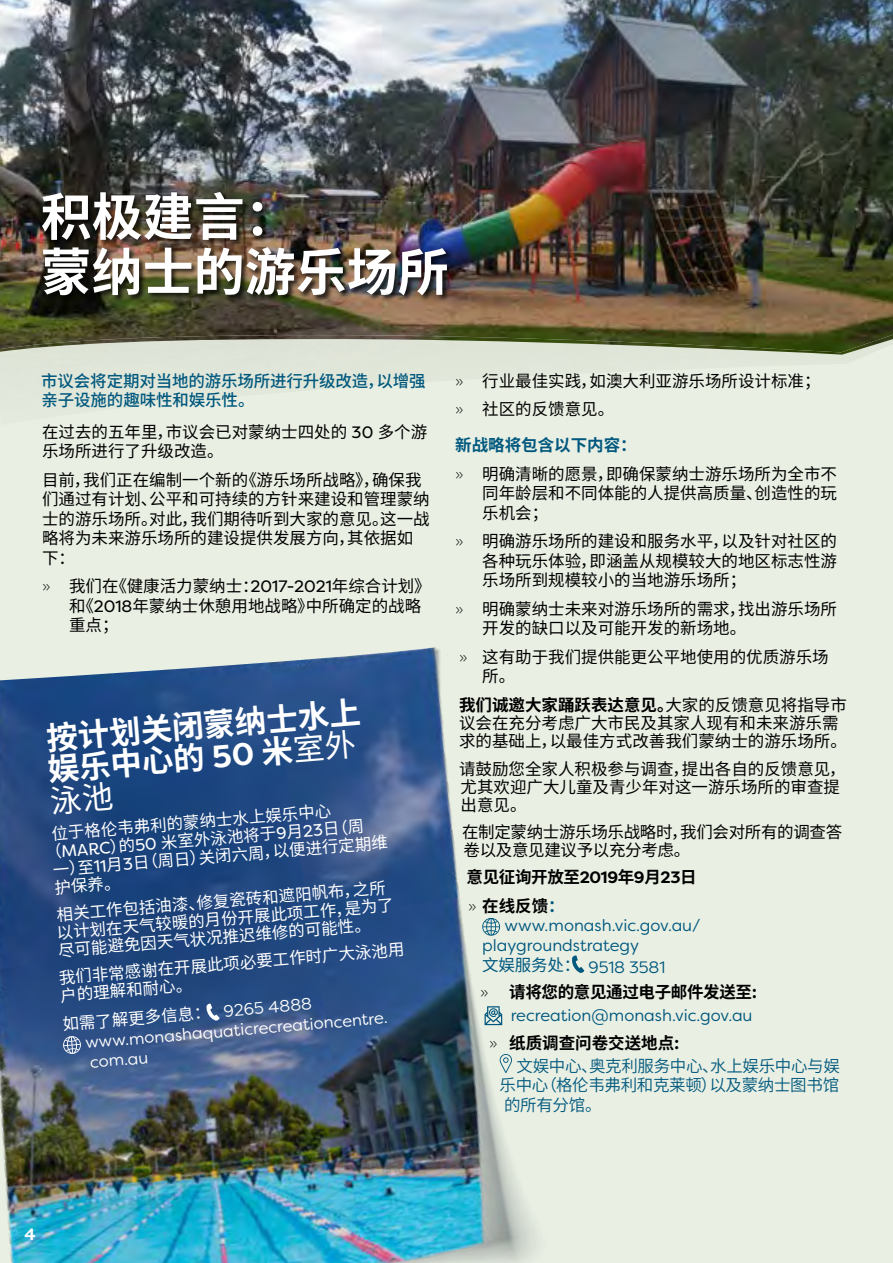
<style>
.page{position:relative;width:893px;height:1263px;background:#fff}
.page>*{position:absolute;margin:0;border:0;box-sizing:border-box;transform-origin:0 0}
.t1{font:700 51px/55.2px "Source Han Sans CN";color:#fff}
.t2{font:700 31.5px/31.2px "Source Han Sans CN";color:#fff}
.t3{font:16.5px/19.5px "Source Han Sans CN";color:#000}
.t4{font:16.5px/18px "Source Han Sans CN";color:#fff}
.t5{font:16.5px/19.5px "Filson Pro";color:#00587e}
.t6{font:16.5px/22.5px "Source Han Sans CN";letter-spacing:-.02em;color:#00587d}
.t7{font:700 16.5px/28.5px "Source Han Sans CN";letter-spacing:-.02em;color:#000}
.t8{font:16.5px/19.2px "Filson Pro";color:#fff}
.t9{font:16.5px/18px "Source Han Sans CN";letter-spacing:-.02em;color:#000}
.t10{font:500 16.5px/19.5px "Source Han Sans CN";letter-spacing:-.01em;color:#00587e}
.t11{font:700 16.5px "Filson Soft";color:#fff}
.s1{font-family:"Filson Pro"}
.s2{font-family:"Filson Pro";font-weight:300}
.s3{font-weight:400}
.s4{font-weight:700;color:#00587e}
.s5{font-weight:700}
.s6{color:#00587e}
.s7{font-family:"Source Han Sans CN"}
.s8{font-family:"Filson Pro";font-weight:300;color:#000}
.s9{font-weight:700;color:#000}
</style>
<div class="page">
<div style="left:0;top:449px;width:893px;height:814px;background:#e9efe3"></div>
<div style="left:0;top:425px;width:893px;height:24px;background:#e9efe3"></div>
<div style="left:0;top:352px;width:893px;height:8px;background:#dfe5d8"></div>
<img style="left:0;top:0;width:893px;height:352px">
<img style="left:0;top:645px;width:605px;height:618px">
<svg style="left:206px;top:1003px;width:14px;height:18px"></svg>
<svg style="left:63px;top:1036px;width:18px;height:18px"></svg>
<div style="left:41px;top:190px;width:414px;height:113px;background:#000;opacity:.75"></div>
<h1 class="t1" style="left:41px;top:190px;width:409px">积极建言：<br>蒙纳士的游乐场所</h1>
<p class="t10" style="left:41px;top:371px;width:386px">市议会将定期对当地的游乐场所进行升级改造，以增强亲子设施的趣味性和娱乐性。</p>
<p class="t3" style="left:42px;top:422px;width:387px">在过去的五年里，市议会已对蒙纳士四处的 <span class="s1">30</span> 多个游乐场所进行了升级改造。</p>
<p class="t3" style="left:42px;top:470px;width:389px">目前，我们正在编制一个新的《游乐场所战略》，确保我们通过有计划、公平和可持续的方针来建设和管理蒙纳士的游乐场所。对此，我们期待听到大家的意见。这一战略将为未来游乐场所的建设提供发展方向，其依据如下：</p>
<p class="t3" style="left:69px;top:577px;width:363px;text-indent:-27px"><span class="s2">»</span> 我们在《健康活力蒙纳士：<span class="s1">2017-2021</span>年综合计划》和《<span class="s1">2018</span>年蒙纳士休憩用地战略》中所确定的战略重点；</p>
<h2 class="t2" style="left:44px;top:724px;width:318px;rotate:-5deg">按计划关闭蒙纳士水上娱乐中心的 <span class="s1">50</span> 米<span class="s3">室外泳池</span></h2>
<p class="t4" style="left:51px;top:826px;width:282px;rotate:-5deg">位于格伦韦弗利的蒙纳士水上娱乐中心</p>
<p class="t4" style="left:45px;top:844px;width:321px;rotate:-5deg">（<span class="s1">MARC</span>）的<span class="s1">50</span> 米室外泳池将于<span class="s1">9</span>月<span class="s1">23</span>日（周</p>
<p class="t4" style="left:52px;top:862px;width:337px;rotate:-5deg">一）至<span class="s1">11</span>月<span class="s1">3</span>日（周日）关闭六周，以便进行定期维</p>
<p class="t4" style="left:54px;top:879px;width:68px;rotate:-5deg">护保养。</p>
<p class="t4" style="left:54px;top:907px;width:340px;rotate:-5deg">相关工作包括油漆、修复瓷砖和遮阳帆布，之所以计划在天气较暖的月份开展此项工作，是为了尽可能避免因天气状况推迟维修的可能性。</p>
<p class="t4" style="left:58px;top:970px;width:348px;line-height:17.5px;rotate:-5deg">我们非常感谢在开展此项必要工作时广大泳池用户的理解和耐心。</p>
<p class="t4" style="left:62px;top:1016px;width:252px;rotate:-5deg">如需了解更多信息： <span class="s1">9265 4888</span></p>
<p class="t8" style="left:84px;top:1033px;width:305px;rotate:-5deg">www.monashaquaticrecreationcentre. com.au</p>
<p class="t3" style="left:455px;top:367px;width:367px;line-height:28.5px"><span class="s2">»</span> 行业最佳实践，如澳大利亚游乐场所设计标准；<span class="s2">»</span> 社区的反馈意见。</p>
<p class="t3" style="left:455px;top:431px;width:383px;line-height:28.5px"><span class="s4">新战略将包含以下内容：<br></span><span class="s2">»</span> 明确清晰的愿景，即确保蒙纳士游乐场所为全市不</p>
<p class="t3" style="left:482px;top:484px;width:356px">同年龄层和不同体能的人提供高质量、创造性的玩乐机会；</p>
<p class="t3" style="left:482px;top:532px;width:356px;text-align:justify;text-indent:-27px"><span class="s2">»</span> 明确游乐场所的建设和服务水平，以及针对社区的各种玩乐体验，即涵盖从规模较大的地区标志性游乐场所到规模较小的当地游乐场所；</p>
<p class="t3" style="left:482px;top:599px;width:356px;text-indent:-27px"><span class="s2">»</span> 明确蒙纳士未来对游乐场所的需求，找出游乐场所开发的缺口以及可能开发的新场地。</p>
<p class="t3" style="left:482px;top:647px;width:348px;text-indent:-23px"><span class="s2">»</span> 这有助于我们提供能更公平地使用的优质游乐场所。</p>
<p class="t3" style="left:459px;top:696px;width:389px;line-height:18px"><span class="s5">我们诚邀大家踊跃表达意见。</span>大家的反馈意见将指导市议会在充分考虑广大市民及其家人现有和未来游乐需求的基础上，以最佳方式改善我们蒙纳士的游乐场所。</p>
<p class="t3" style="left:459px;top:760px;width:388px;line-height:18px">请鼓励您全家人积极参与调查，提出各自的反馈意见，尤其欢迎广大儿童及青少年对这一游乐场所的审查提出意见。</p>
<p class="t9" style="left:462px;top:823px;width:382px">在制定蒙纳士游乐场乐战略时，我们会对所有的调查答卷以及意见建议予以充分考虑。</p>
<p class="t7" style="left:467px;top:863px;width:232px">意见征询开放至<span class="s1">2019</span>年<span class="s1">9</span>月<span class="s1">23</span>日<span class="s2">»</span> 在线反馈<span class="s6">：</span></p>
<p class="t5" style="left:482px;top:915px;width:220px;text-indent:22px">www.monash.vic.gov.au/ playgroundstrategy</p>
<p class="t5" style="left:482px;top:957px;width:185px"><span class="s7">文娱服务处：</span> 9518 3581</p>
<p class="t7" style="left:480px;top:978px;width:279px"><span class="s2">»</span> 请将您的意见通过电子邮件发送至:</p>
<p class="t5" style="left:511px;top:1005px;width:243px">recreation@monash.vic.gov.au</p>
<p class="t6" style="left:516px;top:1032px;width:325px;text-indent:-27px"><span class="s8">»</span> <span class="s9">纸质调查问卷交送地点:<br></span>文娱中心、奥克利服务中心、水上娱乐中心与娱</p>
<p class="t6" style="left:500px;top:1076px;width:341px;line-height:19.5px">乐中心（格伦韦弗利和克莱顿）以及蒙纳士图书馆的所有分馆。</p>
<p class="t11" style="left:24px;top:1224px;width:13px">4</p>
</div>
